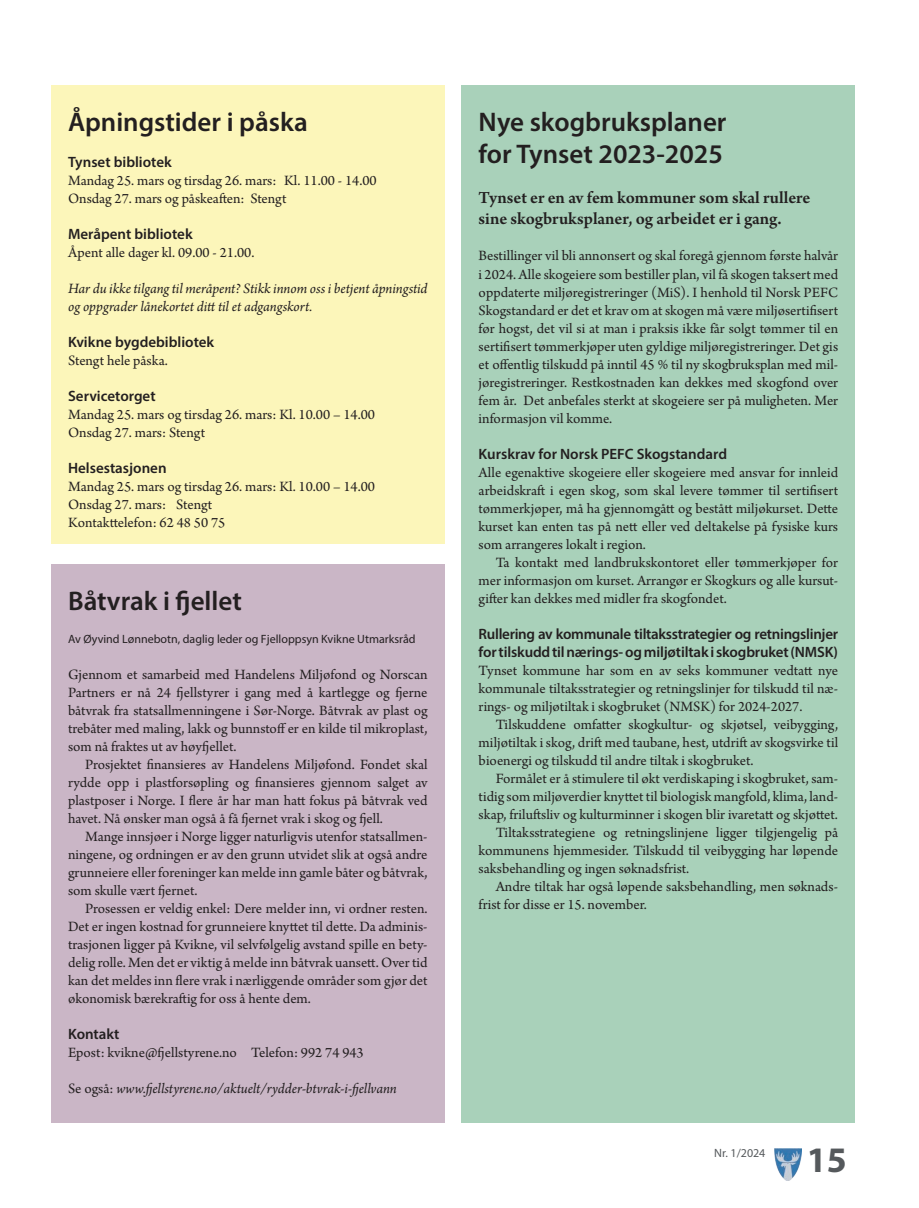
<style>
.page{position:relative;width:919px;height:1208px;background:#fff}
.page>*{position:absolute;margin:0;border:0;box-sizing:border-box;transform-origin:0 0}
.t1{font:700 36px "Myriad Pro";color:#55595c}
.Hovedtittel_KomInfo{font:600 27px "Myriad Pro";color:#231f20}
.Ingress_KomInfo{font:600 18px/21.6px "Arno Pro";letter-spacing:-.005em;color:#231f20}
.Avsnitt_med_førstelinjeinnrykk{font:15px/18px "Arno Pro";color:#231f20;text-align:justify}
.Mellomtittel{font:600 15px/18px "Myriad Pro";letter-spacing:-.01em;color:#231f20}
.t2{font:italic 15px/18px "Arno Pro";letter-spacing:-.005em;color:#231f20}
.Byline{font:12px "Myriad Pro";color:#231f20}
.t3{font:12px "Myriad Pro";color:#55595c}
.s1{font-style:normal}
</style>
<div class="page">
<img style="left:774px;top:1148px;width:27px;height:32px">
<div style="left:51px;top:564px;width:393px;height:559px;background:#cab6c6"></div>
<div style="left:461px;top:85px;width:394px;height:1038px;background:#a9d1ba"></div>
<div style="left:51px;top:85px;width:393px;height:459px;background:#fcf6ba"></div>
<p class="Hovedtittel_KomInfo" style="left:68px;top:105px;width:241px">Åpningstider i påska</p>
<p class="Mellomtittel" style="left:68px;top:152px;width:105px">Tynset bibliotek</p>
<p class="Avsnitt_med_førstelinjeinnrykk" style="left:68px;top:172px;width:310px">Mandag 25. mars og tirsdag 26. mars: Kl. 11.00 - 14.00</p>
<p class="Avsnitt_med_førstelinjeinnrykk" style="left:68px;top:190px;width:220px">Onsdag 27. mars og påskeaften: Stengt</p>
<p class="Mellomtittel" style="left:68px;top:224px;width:126px">Meråpent bibliotek</p>
<p class="Avsnitt_med_førstelinjeinnrykk" style="left:68px;top:244px;width:188px">Åpent alle dager kl. 09.00 - 21.00.</p>
<p class="t2" style="left:68px;top:280px;width:361px">Har du ikke tilgang til meråpent? Stikk innom oss i betjent åpningstid og oppgrader lånekortet ditt til et adgangskort.</p>
<p class="Mellomtittel" style="left:68px;top:332px;width:148px">Kvikne bygdebibliotek</p>
<p class="Avsnitt_med_førstelinjeinnrykk" style="left:68px;top:352px;width:101px">Stengt hele påska.</p>
<p class="Mellomtittel" style="left:68px;top:386px;width:89px">Servicetorget</p>
<p class="Avsnitt_med_førstelinjeinnrykk" style="left:68px;top:406px;width:308px">Mandag 25. mars og tirsdag 26. mars: Kl. 10.00 – 14.00</p>
<p class="Avsnitt_med_førstelinjeinnrykk" style="left:68px;top:424px;width:138px">Onsdag 27. mars: Stengt</p>
<p class="Mellomtittel" style="left:68px;top:458px;width:100px">Helsestasjonen</p>
<p class="Avsnitt_med_førstelinjeinnrykk" style="left:68px;top:478px;width:308px">Mandag 25. mars og tirsdag 26. mars: Kl. 10.00 – 14.00</p>
<p class="Avsnitt_med_førstelinjeinnrykk" style="left:68px;top:496px;width:146px">Onsdag 27. mars: Stengt</p>
<p class="Avsnitt_med_førstelinjeinnrykk" style="left:68px;top:514px;width:159px">Kontakttelefon: 62 48 50 75</p>
<p class="Hovedtittel_KomInfo" style="left:68px;top:584px;width:175px">Båtvrak i fjellet</p>
<p class="Byline" style="left:68px;top:631px;width:349px">Av Øyvind Lønnebotn, daglig leder og Fjelloppsyn Kvikne Utmarksråd</p>
<p class="Avsnitt_med_førstelinjeinnrykk" style="left:68px;top:666px;width:361px">Gjennom et samarbeid med Handelens Miljøfond og Norscan Partners er nå 24 fjellstyrer i gang med å kartlegge og fjerne båtvrak fra statsallmenningene i Sør-Norge. Båtvrak av plast og trebåter med maling, lakk og bunnstoff er en kilde til mikroplast, som nå fraktes ut av høyfjellet.</p>
<p class="Avsnitt_med_førstelinjeinnrykk" style="left:68px;top:756px;width:361px;text-indent:17px">Prosjektet finansieres av Handelens Miljøfond. Fondet skal rydde opp i plastforsøpling og finansieres gjennom salget av plastposer i Norge. I flere år har man hatt fokus på båtvrak ved havet. Nå ønsker man også å få fjernet vrak i skog og fjell.</p>
<p class="Avsnitt_med_førstelinjeinnrykk" style="left:68px;top:828px;width:361px;text-indent:17px">Mange innsjøer i Norge ligger naturligvis utenfor statsallmen&shy;ningene, og ordningen er av den grunn utvidet slik at også andre grunneiere eller foreninger kan melde inn gamle båter og båtvrak, som skulle vært fjernet.</p>
<p class="Avsnitt_med_førstelinjeinnrykk" style="left:68px;top:900px;width:361px;text-indent:17px">Prosessen er veldig enkel: Dere melder inn, vi ordner resten.<br>Det er ingen kostnad for grunneiere knyttet til dette. Da adminis&shy;trasjonen ligger på Kvikne, vil selvfølgelig avstand spille en bety&shy;delig rolle. Men det er viktig å melde inn båtvrak uansett. Over tid kan det meldes inn flere vrak i nærliggende områder som gjør det økonomisk bærekraftig for oss å hente dem.</p>
<p class="Mellomtittel" style="left:68px;top:1024px;width:53px">Kontakt</p>
<p class="Avsnitt_med_førstelinjeinnrykk" style="left:68px;top:1044px;width:297px">Epost: kvikne@fjellstyrene.no Telefon: 992 74 943</p>
<p class="t2" style="left:68px;top:1080px;width:330px"><span class="s1">Se også:</span> www.fjellstyrene.no/aktuelt/rydder-btvrak-i-fjellvann</p>
<p class="Hovedtittel_KomInfo" style="left:478px;top:105px;width:249px">Nye skogbruksplaner</p>
<p class="Hovedtittel_KomInfo" style="left:478px;top:137px;width:246px">for Tynset 2023-2025</p>
<p class="Ingress_KomInfo" style="left:478px;top:188px;width:333px">Tynset er en av fem kommuner som skal rullere sine skogbruksplaner, og arbeidet er i gang.</p>
<p class="Avsnitt_med_førstelinjeinnrykk" style="left:478px;top:248px;width:361px">Bestillinger vil bli annonsert og skal foregå gjennom første halvår i 2024. Alle skogeiere som bestiller plan, vil få skogen taksert med oppdaterte miljøregistreringer (MiS). I henhold til Norsk PEFC Skogstandard er det et krav om at skogen må være miljøsertifisert før hogst, det vil si at man i praksis ikke får solgt tømmer til en sertifisert tømmerkjøper uten gyldige miljøregistreringer. Det gis et offentlig tilskudd på inntil 45 % til ny skogbruksplan med mil&shy;jøregistreringer. Restkostnaden kan dekkes med skogfond over fem år. Det anbefales sterkt at skogeiere ser på muligheten. Mer informasjon vil komme.</p>
<p class="Mellomtittel" style="left:478px;top:444px;width:250px">Kurskrav for Norsk PEFC Skogstandard</p>
<p class="Avsnitt_med_førstelinjeinnrykk" style="left:478px;top:464px;width:361px">Alle egenaktive skogeiere eller skogeiere med ansvar for innleid arbeidskraft i egen skog, som skal levere tømmer til sertifisert tømmerkjøper, må ha gjennomgått og bestått miljøkurset. Dette kurset kan enten tas på nett eller ved deltakelse på fysiske kurs som arrangeres lokalt i region.</p>
<p class="Avsnitt_med_førstelinjeinnrykk" style="left:478px;top:554px;width:361px;text-indent:17px">Ta kontakt med landbrukskontoret eller tømmerkjøper for mer informasjon om kurset. Arrangør er Skogkurs og alle kursut&shy;gifter kan dekkes med midler fra skogfondet.</p>
<p class="Mellomtittel" style="left:478px;top:624px;width:361px">Rullering av kommunale tiltaksstrategier og retningslinjer for tilskudd til nærings- og miljøtiltak i skogbruket (NMSK)</p>
<p class="Avsnitt_med_førstelinjeinnrykk" style="left:478px;top:662px;width:361px">Tynset kommune har som en av seks kommuner vedtatt nye kommunale tiltaksstrategier og retningslinjer for tilskudd til næ&shy;rings- og miljøtiltak i skogbruket (NMSK) for 2024-2027.</p>
<p class="Avsnitt_med_førstelinjeinnrykk" style="left:478px;top:716px;width:361px;text-indent:17px">Tilskuddene omfatter skogkultur- og skjøtsel, veibygging, miljøtiltak i skog, drift med taubane, hest, utdrift av skogsvirke til bioenergi og tilskudd til andre tiltak i skogbruket.</p>
<p class="Avsnitt_med_førstelinjeinnrykk" style="left:478px;top:770px;width:361px;text-indent:17px">Formålet er å stimulere til økt verdiskaping i skogbruket, sam&shy;tidig som miljøverdier knyttet til biologisk mangfold, klima, land&shy;skap, friluftsliv og kulturminner i skogen blir ivaretatt og skjøttet.</p>
<p class="Avsnitt_med_førstelinjeinnrykk" style="left:478px;top:824px;width:361px;text-indent:17px">Tiltaksstrategiene og retningslinjene ligger tilgjengelig på kommunens hjemmesider. Tilskudd til veibygging har løpende saksbehandling og ingen søknadsfrist.</p>
<p class="Avsnitt_med_førstelinjeinnrykk" style="left:478px;top:878px;width:361px;text-indent:17px">Andre tiltak har også løpende saksbehandling, men søknads&shy;frist for disse er 15. november.</p>
<p class="t3" style="left:714px;top:1146px;width:53px">Nr. 1/2024</p>
<p class="t1" style="left:806px;top:1136px;width:41px">15</p>
</div>
